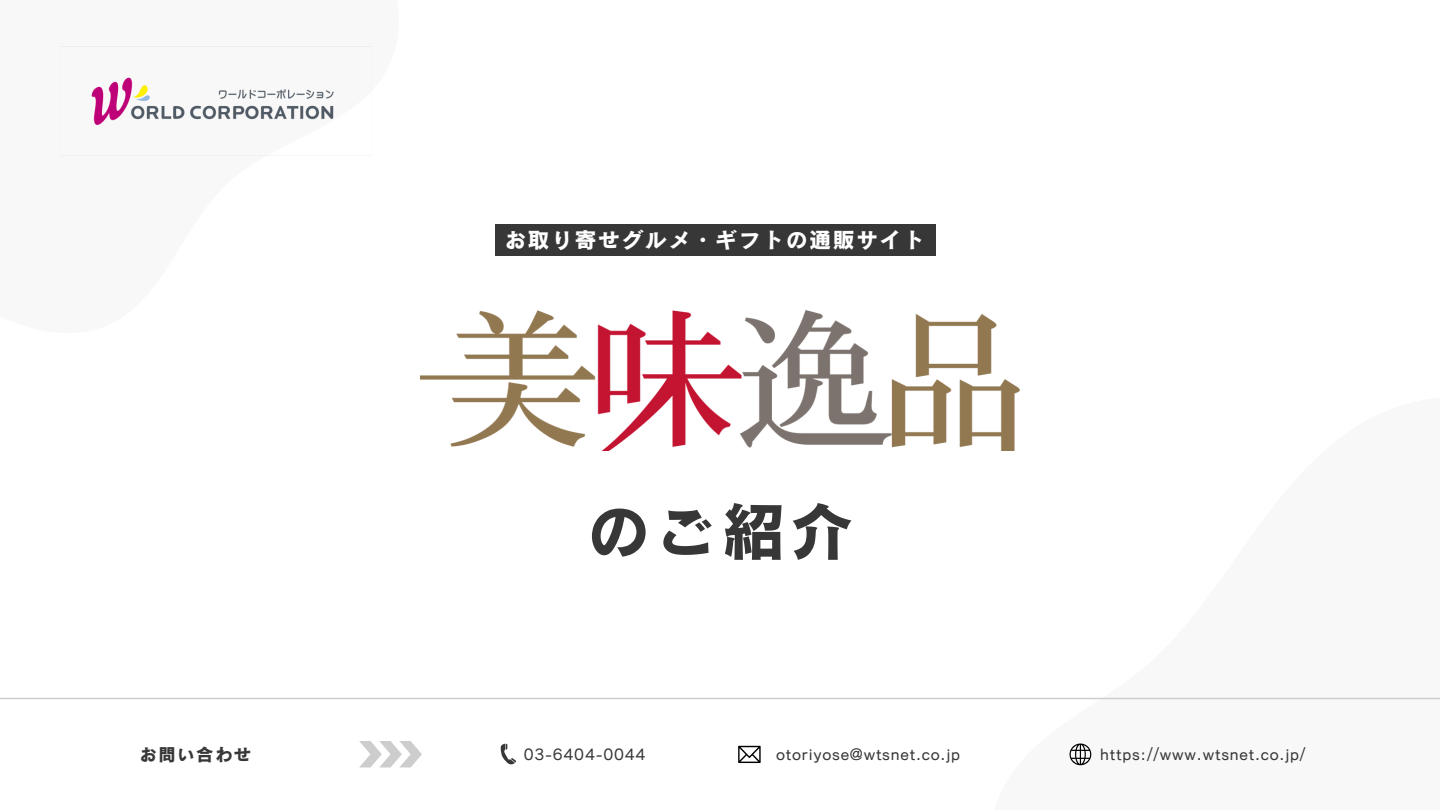
<style>
.page{position:relative;width:1440px;height:810px;background:#fff}
.page>*{position:absolute;margin:0;border:0;box-sizing:border-box;transform-origin:0 0}
.t1{font:64.7px "Canva Cezanne Pro N B";color:#373737}
.t2{font:22.3px "Canva Cezanne Pro N B";letter-spacing:.05em;color:#fff}
.t3{font:18px "Canva Cezanne Pro N B";letter-spacing:.05em;color:#373737}
.t4{font:16px "Canva Cezanne Pro N M";letter-spacing:.05em;color:#373737}
</style>
<div class="page">
<hr style="left:0;top:698px;width:1440px;height:1px;background:#cdcdcd">
<svg style="left:738px;top:746px;width:23px;height:17px"></svg>
<svg style="left:1070px;top:744px;width:21px;height:21px"></svg>
<svg style="left:501px;top:744px;width:15px;height:21px"></svg>
<svg style="left:359px;top:741px;width:63px;height:26px"></svg>
<img style="left:61px;top:46px;width:311px;height:110px">
<img style="left:420px;top:311px;width:599px;height:139px">
<div style="left:495px;top:224px;width:440px;height:31px;background:#373737"></div>
<h2 class="t2" style="left:504px;top:228px;width:423px">お取り寄せグルメ・ギフトの通販サイト</h2>
<h1 class="t1" style="left:586px;top:498px;width:270px">のご紹介</h1>
<p class="t3" style="left:139px;top:745px;width:114px">お問い合わせ</p>
<p class="t4" style="left:524px;top:746px;width:123px">03-6404-0044</p>
<p class="t4" style="left:776px;top:746px;width:185px">otoriyose@wtsnet.co.jp</p>
<p class="t4" style="left:1100px;top:746px;width:207px">https://www.wtsnet.co.jp/</p>
</div>
